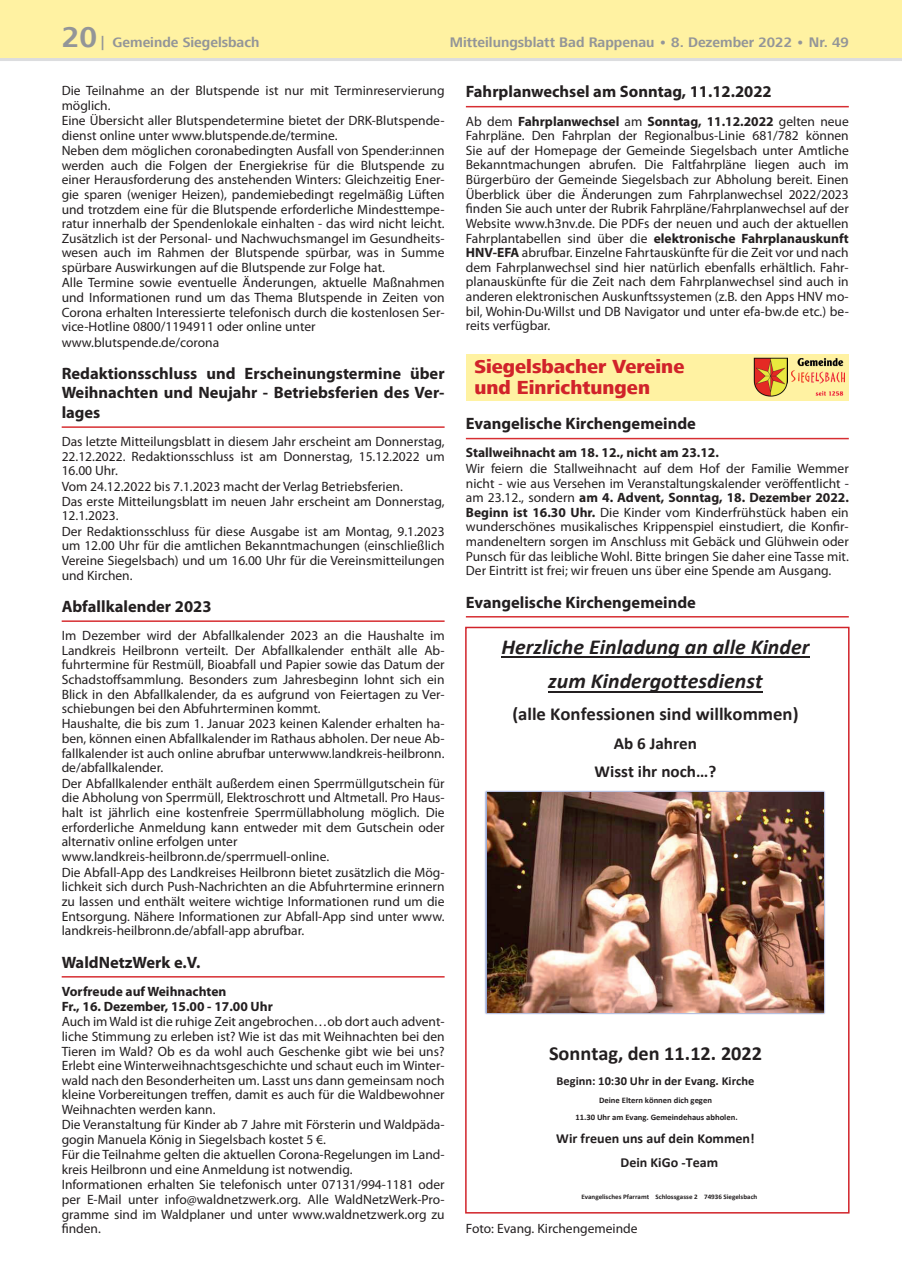
<style>
.page{position:relative;width:902px;height:1280px;background:#fff}
.page>*{position:absolute;margin:0;border:0;box-sizing:border-box;transform-origin:0 0}
.t1{font:italic 700 21.45px/34.3px "Calibri";color:#231f20;text-align:center}
.t2{font:700 19.95px "Calibri";color:#231f20}
.t3{font:800 19.5px/21px "Frutiger Next LT";color:#d1232a}
.t4{font:700 18.3px "Calibri";color:#231f20}
.t5{font:700 16.8px/28.2px "Calibri";color:#231f20;text-align:center}
.t6{font:700 16.5px/19.5px "Myriad Pro";color:#231f20;text-align:justify}
.t7{font:700 14.25px "Frutiger Next LT";color:#939598}
.t8{font:700 13.8px/24.3px "Calibri";color:#231f20}
.t9{font:13.5px/14.7px "Myriad Pro";color:#231f20}
.t10{font:700 13.5px/15.3px "Myriad Pro";color:#231f20}
.t11{font:700 12.15px "Calibri";color:#231f20}
.t12{font:700 8.4px/17.1px "Calibri";letter-spacing:-.005em;color:#231f20;text-align:center}
.t13{font:700 6.9px "Calibri";color:#231f20}
.s1{font-size:30px}
.s2{font-weight:700}
</style>
<div class="page">
<div style="left:0;top:0;width:901px;height:60px;background:#fff2a2"></div>
<hr style="left:0;top:58px;width:901px;height:3px;background:#dcdddf">
<hr style="left:901px;top:0;width:1px;height:60px;background:#fff2a2">
<hr style="left:62px;top:426px;width:382px;height:2px;background:#d72e32">
<hr style="left:62px;top:620px;width:382px;height:2px;background:#d72e32">
<hr style="left:62px;top:976px;width:382px;height:1px;background:#d72e32">
<hr style="left:466px;top:106px;width:382px;height:1px;background:#d72e32">
<hr style="left:466px;top:438px;width:382px;height:1px;background:#d72e32">
<hr style="left:466px;top:616px;width:382px;height:1px;background:#d72e32">
<div style="left:466px;top:354px;width:382px;height:47px;background:#fff2a2"></div>
<img style="left:753px;top:357px;width:34px;height:40px">
<img style="left:791px;top:358px;width:53px;height:38px">
<hr style="left:501px;top:656px;width:308px;height:2px;background:#231f20">
<hr style="left:548px;top:691px;width:214px;height:1px;background:#231f20">
<img style="left:484px;top:790px;width:342px;height:225px">
<img style="left:487px;top:793px;width:336px;height:219px">
<div style="left:465px;top:627px;width:384px;height:586px;border:2px solid #d1232a"></div>
<p class="t7" style="left:62px;top:34px;width:199px"><span class="s1">20</span> | Gemeinde Siegelsbach</p>
<p class="t7" style="left:449px;top:34px;width:400px">Mitteilungsblatt Bad Rappenau • 8. Dezember 2022 • Nr. 49</p>
<p class="t9" style="left:62px;top:83px;width:384px">Die Teilnahme an der Blutspende ist nur mit Terminreservierung möglich.<br>Eine Übersicht aller Blutspendetermine bietet der DRK-Blutspende&shy;dienst online unter www.blutspende.de/termine.<br>Neben dem möglichen coronabedingten Ausfall von Spender:innen werden auch die Folgen der Energiekrise für die Blutspende zu einer Herausforderung des anstehenden Winters: Gleichzeitig Ener&shy;gie sparen (weniger Heizen), pandemiebedingt regelmäßig Lüften und trotzdem eine für die Blutspende erforderliche Mindesttempe&shy;ratur innerhalb der Spendenlokale einhalten - das wird nicht leicht.<br>Zusätzlich ist der Personal- und Nachwuchsmangel im Gesundheits&shy;wesen auch im Rahmen der Blutspende spürbar, was in Summe spürbare Auswirkungen auf die Blutspende zur Folge hat.<br>Alle Termine sowie eventuelle Änderungen, aktuelle Maßnahmen und Informationen rund um das Thema Blutspende in Zeiten von Corona erhalten Interessierte telefonisch durch die kostenlosen Ser&shy;vice-Hotline 0800/1194911 oder online unter www.blutspende.de/corona</p>
<p class="t6" style="left:62px;top:363px;width:384px">Redaktionsschluss und Erscheinungstermine über Weihnachten und Neujahr - Betriebsferien des Ver&shy;lages</p>
<p class="t9" style="left:62px;top:434px;width:384px">Das letzte Mitteilungsblatt in diesem Jahr erscheint am Donnerstag, 22.12.2022. Redaktionsschluss ist am Donnerstag, 15.12.2022 um 16.00 Uhr.<br>Vom 24.12.2022 bis 7.1.2023 macht der Verlag Betriebsferien.<br>Das erste Mitteilungsblatt im neuen Jahr erscheint am Donnerstag, 12.1.2023.<br>Der Redaktionsschluss für diese Ausgabe ist am Montag, 9.1.2023 um 12.00 Uhr für die amtlichen Bekanntmachungen (einschließlich Vereine Siegelsbach) und um 16.00 Uhr für die Vereinsmitteilungen und Kirchen.</p>
<p class="t6" style="left:62px;top:596px;width:151px">Abfallkalender 2023</p>
<p class="t9" style="left:62px;top:628px;width:384px">Im Dezember wird der Abfallkalender 2023 an die Haushalte im Landkreis Heilbronn verteilt. Der Abfallkalender enthält alle Ab&shy;fuhrtermine für Restmüll, Bioabfall und Papier sowie das Datum der Schadstoffsammlung. Besonders zum Jahresbeginn lohnt sich ein Blick in den Abfallkalender, da es aufgrund von Feiertagen zu Ver&shy;schiebungen bei den Abfuhrterminen kommt.<br>Haushalte, die bis zum 1. Januar 2023 keinen Kalender erhalten ha&shy;ben, können einen Abfallkalender im Rathaus abholen. Der neue Ab&shy;fallkalender ist auch online abrufbar unterwww.landkreis-heilbronn. de/abfallkalender.<br>Der Abfallkalender enthält außerdem einen Sperrmüllgutschein für die Abholung von Sperrmüll, Elektroschrott und Altmetall. Pro Haus&shy;halt ist jährlich eine kostenfreie Sperrmüllabholung möglich. Die erforderliche Anmeldung kann entweder mit dem Gutschein oder alternativ online erfolgen unter www.landkreis-heilbronn.de/sperrmuell-online.<br>Die Abfall-App des Landkreises Heilbronn bietet zusätzlich die Mög&shy;lichkeit sich durch Push-Nachrichten an die Abfuhrtermine erinnern zu lassen und enthält weitere wichtige Informationen rund um die Entsorgung. Nähere Informationen zur Abfall-App sind unter www. landkreis-heilbronn.de/abfall-app abrufbar.</p>
<p class="t6" style="left:62px;top:952px;width:140px">WaldNetzWerk e.V.</p>
<p class="t10" style="left:62px;top:983px;width:213px">Vorfreude auf Weihnachten<br>Fr., 16. Dezember, 15.00 - 17.00 Uhr</p>
<p class="t9" style="left:62px;top:1014px;width:384px">Auch im Wald ist die ruhige Zeit angebrochen…ob dort auch advent&shy;liche Stimmung zu erleben ist? Wie ist das mit Weihnachten bei den Tieren im Wald? Ob es da wohl auch Geschenke gibt wie bei uns?<br>Erlebt eine Winterweihnachtsgeschichte und schaut euch im Winter&shy;wald nach den Besonderheiten um. Lasst uns dann gemeinsam noch kleine Vorbereitungen treffen, damit es auch für die Waldbewohner Weihnachten werden kann.<br>Die Veranstaltung für Kinder ab 7 Jahre mit Försterin und Waldpäda&shy;gogin Manuela König in Siegelsbach kostet 5 €.<br>Für die Teilnahme gelten die aktuellen Corona-Regelungen im Land&shy;kreis Heilbronn und eine Anmeldung ist notwendig.<br>Informationen erhalten Sie telefonisch unter 07131/994-1181 oder per E-Mail unter info@waldnetzwerk.org. Alle WaldNetzWerk-Pro&shy;gramme sind im Waldplaner und unter www.waldnetzwerk.org zu finden.</p>
<p class="t6" style="left:466px;top:82px;width:307px">Fahrplanwechsel am Sonntag, 11.12.2022</p>
<p class="t9" style="left:466px;top:114px;width:384px;text-align:justify">Ab dem <span class="s2">Fahrplanwechsel</span> am <span class="s2">Sonntag, 11.12.2022</span> gelten neue Fahrpläne. Den Fahrplan der Regionalbus-Linie 681/782 können Sie auf der Homepage der Gemeinde Siegelsbach unter Amtliche Bekanntmachungen abrufen. Die Faltfahrpläne liegen auch im Bürgerbüro der Gemeinde Siegelsbach zur Abholung bereit. Einen Überblick über die Änderungen zum Fahrplanwechsel 2022/2023 finden Sie auch unter der Rubrik Fahrpläne/Fahrplanwechsel auf der Website www.h3nv.de. Die PDFs der neuen und auch der aktuellen Fahrplantabellen sind über die <span class="s2">elektronische Fahrplanauskunft HNV-EFA</span> abrufbar. Einzelne Fahrtauskünfte für die Zeit vor und nach dem Fahrplanwechsel sind hier natürlich ebenfalls erhältlich. Fahr&shy;planauskünfte für die Zeit nach dem Fahrplanwechsel sind auch in anderen elektronischen Auskunftssystemen (z.B. den Apps HNV mo&shy;bil, Wohin·Du·Willst und DB Navigator und unter efa-bw.de etc.) be&shy;reits verfügbar.</p>
<h3 class="t3" style="left:474px;top:356px;width:211px">Siegelsbacher Vereine und Einrichtungen</h3>
<p class="t6" style="left:466px;top:413px;width:231px">Evangelische Kirchengemeinde</p>
<p class="t10" style="left:466px;top:445px;width:254px">Stallweihnacht am 18. 12., nicht am 23.12.</p>
<p class="t9" style="left:466px;top:461px;width:384px;text-align:justify">Wir feiern die Stallweihnacht auf dem Hof der Familie Wemmer nicht - wie aus Versehen im Veranstaltungskalender veröffentlicht - am 23.12., sondern <span class="s2">am 4. Advent, Sonntag, 18. Dezember 2022.<br>Beginn ist 16.30 Uhr.</span> Die Kinder vom Kinderfrühstück haben ein wunderschönes musikalisches Krippenspiel einstudiert, die Konfir&shy;mandeneltern sorgen im Anschluss mit Gebäck und Glühwein oder Punsch für das leibliche Wohl. Bitte bringen Sie daher eine Tasse mit.<br>Der Eintritt ist frei; wir freuen uns über eine Spende am Ausgang.</p>
<p class="t6" style="left:466px;top:592px;width:231px">Evangelische Kirchengemeinde</p>
<h1 class="t1" style="left:501px;top:629px;width:309px">Herzliche Einladung an alle Kinder zum Kindergottesdienst</h1>
<h3 class="t4" style="left:512px;top:701px;width:287px">(alle Konfessionen sind willkommen)</h3>
<p class="t5" style="left:594px;top:729px;width:123px">Ab 6 Jahren<br>Wisst ihr noch…?</p>
<h2 class="t2" style="left:549px;top:1039px;width:214px">Sonntag, den 11.12. 2022</h2>
<p class="t11" style="left:556px;top:1072px;width:199px">Beginn: 10:30 Uhr in der Evang. Kirche</p>
<p class="t12" style="left:575px;top:1092px;width:164px">Deine Eltern können dich gegen<br>11.30 Uhr am Evang. Gemeindehaus abholen.</p>
<p class="t8" style="left:620px;top:1126px;width:136px;text-indent:-64px">Wir freuen uns auf dein Kommen!<br>Dein KiGo -Team</p>
<p class="t13" style="left:581px;top:1192px;width:177px">Evangelisches Pfarramt Schlossgasse 2 74936 Siegelsbach</p>
<p class="t9" style="left:466px;top:1221px;width:173px">Foto: Evang. Kirchengemeinde</p>
</div>
